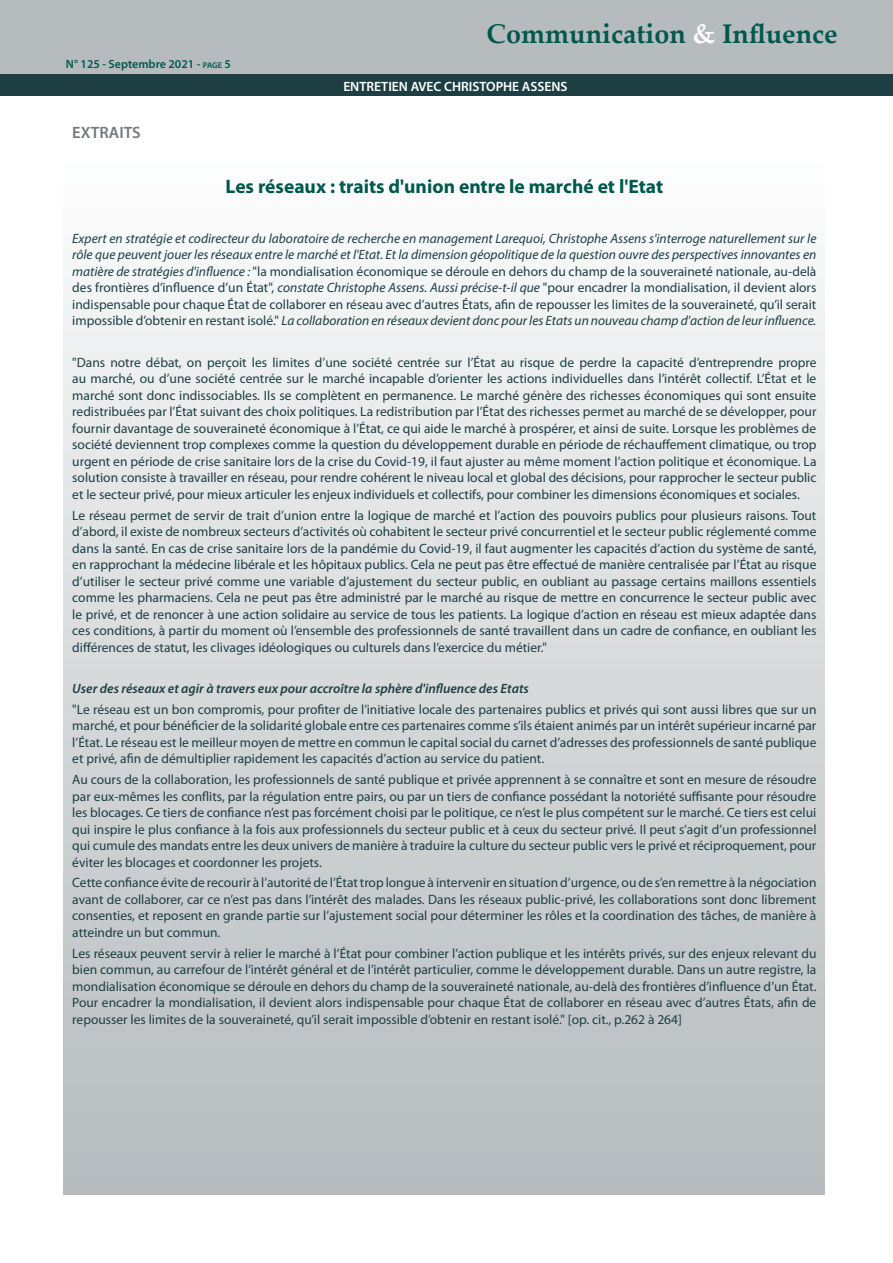
<style>
.page{position:relative;width:893px;height:1263px;background:#fff}
.page>*{position:absolute;margin:0;border:0;box-sizing:border-box;transform-origin:0 0}
.t1{font:700 27px "Palatino Linotype";color:#00584c}
.Titre_article_P1-4{font:700 19.5px "Myriad Pro";color:#00584c}
.t2{font:600 16.5px "Myriad Pro";color:#727b7c}
.Style_de_paragraphe{font:13.5px/16.5px "Myriad Pro";color:#1d3f44;text-align:justify}
.Style_de_paragraphe-2{font:italic 13.5px/16.5px "Myriad Pro";color:#1d3f44;text-align:justify}
.Style_de_paragraphe-3{font:italic 600 13.5px "Myriad Pro";color:#1d3f44}
.t3{font:600 13.5px "Myriad Pro";color:#fff}
.t4{font:600 12px "Myriad Pro";color:#00584c}
.s1{font-size:8.4px}
.s2{color:#fff}
.s3{font-style:normal}
</style>
<div class="page">
<div style="left:0;top:0;width:893px;height:74px;background:#b6bcbe"></div>
<div style="left:0;top:74px;width:893px;height:22px;background:#1d3f44"></div>
<div style="left:64px;top:123px;width:761px;height:1072px;background:linear-gradient(to bottom,#fff,#b4b9bc)"></div>
<p class="t4" style="left:66px;top:56px;width:167px">N° 125 - Septembre 2021 - <span class="s1">page</span> 5</p>
<p class="t2" style="left:72px;top:122px;width:70px">EXTRAITS</p>
<p class="t1" style="left:487px;top:14px;width:353px">Communication <span class="s2">&amp;</span> Influence</p>
<p class="t3" style="left:343px;top:78px;width:226px">ENTRETIEN AVEC CHRISTOPHE ASSENS</p>
<p class="Titre_article_P1-4" style="left:226px;top:173px;width:439px">Les réseaux : traits d'union entre le marché et l'Etat</p>
<p class="Style_de_paragraphe-2" style="left:72px;top:230px;width:746px">Expert en stratégie et codirecteur du laboratoire de recherche en management Larequoi, Christophe Assens s'interroge naturellement sur le rôle que peuvent jouer les réseaux entre le marché et l'Etat. Et la dimension géopolitique de la question ouvre des perspectives innovantes en matière de stratégies d'influence : <span class="s3">"la mondialisation économique se déroule en dehors du champ de la souveraineté nationale, au-delà des frontières d’influence d’un État",</span> constate Christophe Assens. Aussi précise-t-il que <span class="s3">"pour encadrer la mondialisation, il devient alors indispensable pour chaque État de collaborer en réseau avec d’autres États, afin de repousser les limites de la souveraineté, qu’il serait impossible d’obtenir en restant isolé."</span> La collaboration en réseaux devient donc pour les Etats un nouveau champ d'action de leur influence.</p>
<p class="Style_de_paragraphe" style="left:72px;top:354px;width:746px">"Dans notre débat, on perçoit les limites d’une société centrée sur l’État au risque de perdre la capacité d’entreprendre propre au marché, ou d’une société centrée sur le marché incapable d’orienter les actions individuelles dans l’intérêt collectif. L’État et le marché sont donc indissociables. Ils se complètent en permanence. Le marché génère des richesses économiques qui sont ensuite redistribuées par l’État suivant des choix politiques. La redistribution par l’État des richesses permet au marché de se développer, pour fournir davantage de souveraineté économique à l’État, ce qui aide le marché à prospérer, et ainsi de suite. Lorsque les problèmes de société deviennent trop complexes comme la question du développement durable en période de réchauffement climatique, ou trop urgent en période de crise sanitaire lors de la crise du Covid-19, il faut ajuster au même moment l’action politique et économique. La solution consiste à travailler en réseau, pour rendre cohérent le niveau local et global des décisions, pour rapprocher le secteur public et le secteur privé, pour mieux articuler les enjeux individuels et collectifs, pour combiner les dimensions économiques et sociales.</p>
<p class="Style_de_paragraphe" style="left:72px;top:506px;width:746px">Le réseau permet de servir de trait d’union entre la logique de marché et l’action des pouvoirs publics pour plusieurs raisons. Tout d’abord, il existe de nombreux secteurs d’activités où cohabitent le secteur privé concurrentiel et le secteur public réglementé comme dans la santé. En cas de crise sanitaire lors de la pandémie du Covid-19, il faut augmenter les capacités d’action du système de santé, en rapprochant la médecine libérale et les hôpitaux publics. Cela ne peut pas être effectué de manière centralisée par l’État au risque d’utiliser le secteur privé comme une variable d’ajustement du secteur public, en oubliant au passage certains maillons essentiels comme les pharmaciens. Cela ne peut pas être administré par le marché au risque de mettre en concurrence le secteur public avec le privé, et de renoncer à une action solidaire au service de tous les patients. La logique d’action en réseau est mieux adaptée dans ces conditions, à partir du moment où l’ensemble des professionnels de santé travaillent dans un cadre de confiance, en oubliant les différences de statut, les clivages idéologiques ou culturels dans l’exercice du métier."</p>
<p class="Style_de_paragraphe-3" style="left:72px;top:680px;width:458px">User des réseaux et agir à travers eux pour accroître la sphère d'influence des Etats</p>
<p class="Style_de_paragraphe" style="left:72px;top:701px;width:746px">"Le réseau est un bon compromis, pour profiter de l’initiative locale des partenaires publics et privés qui sont aussi libres que sur un marché, et pour bénéficier de la solidarité globale entre ces partenaires comme s’ils étaient animés par un intérêt supérieur incarné par l’État. Le réseau est le meilleur moyen de mettre en commun le capital social du carnet d’adresses des professionnels de santé publique et privé, afin de démultiplier rapidement les capacités d’action au service du patient.</p>
<p class="Style_de_paragraphe" style="left:72px;top:771px;width:746px">Au cours de la collaboration, les professionnels de santé publique et privée apprennent à se connaître et sont en mesure de résoudre par eux-mêmes les conflits, par la régulation entre pairs, ou par un tiers de confiance possédant la notoriété suffisante pour résoudre les blocages. Ce tiers de confiance n’est pas forcément choisi par le politique, ce n’est le plus compétent sur le marché. Ce tiers est celui qui inspire le plus confiance à la fois aux professionnels du secteur public et à ceux du secteur privé. Il peut s’agit d’un professionnel qui cumule des mandats entre les deux univers de manière à traduire la culture du secteur public vers le privé et réciproquement, pour éviter les blocages et coordonner les projets.</p>
<p class="Style_de_paragraphe" style="left:72px;top:874px;width:746px">Cette confiance évite de recourir à l’autorité de l’État trop longue à intervenir en situation d’urgence, ou de s’en remettre à la négociation avant de collaborer, car ce n’est pas dans l’intérêt des malades. Dans les réseaux public-privé, les collaborations sont donc librement consenties, et reposent en grande partie sur l’ajustement social pour déterminer les rôles et la coordination des tâches, de manière à atteindre un but commun.</p>
<p class="Style_de_paragraphe" style="left:72px;top:944px;width:746px">Les réseaux peuvent servir à relier le marché à l’État pour combiner l’action publique et les intérêts privés, sur des enjeux relevant du bien commun, au carrefour de l’intérêt général et de l’intérêt particulier, comme le développement durable. Dans un autre registre, la mondialisation économique se déroule en dehors du champ de la souveraineté nationale, au-delà des frontières d’influence d’un État.<br>Pour encadrer la mondialisation, il devient alors indispensable pour chaque État de collaborer en réseau avec d’autres États, afin de repousser les limites de la souveraineté, qu’il serait impossible d’obtenir en restant isolé." [op. cit., p.262 à 264]</p>
</div>
